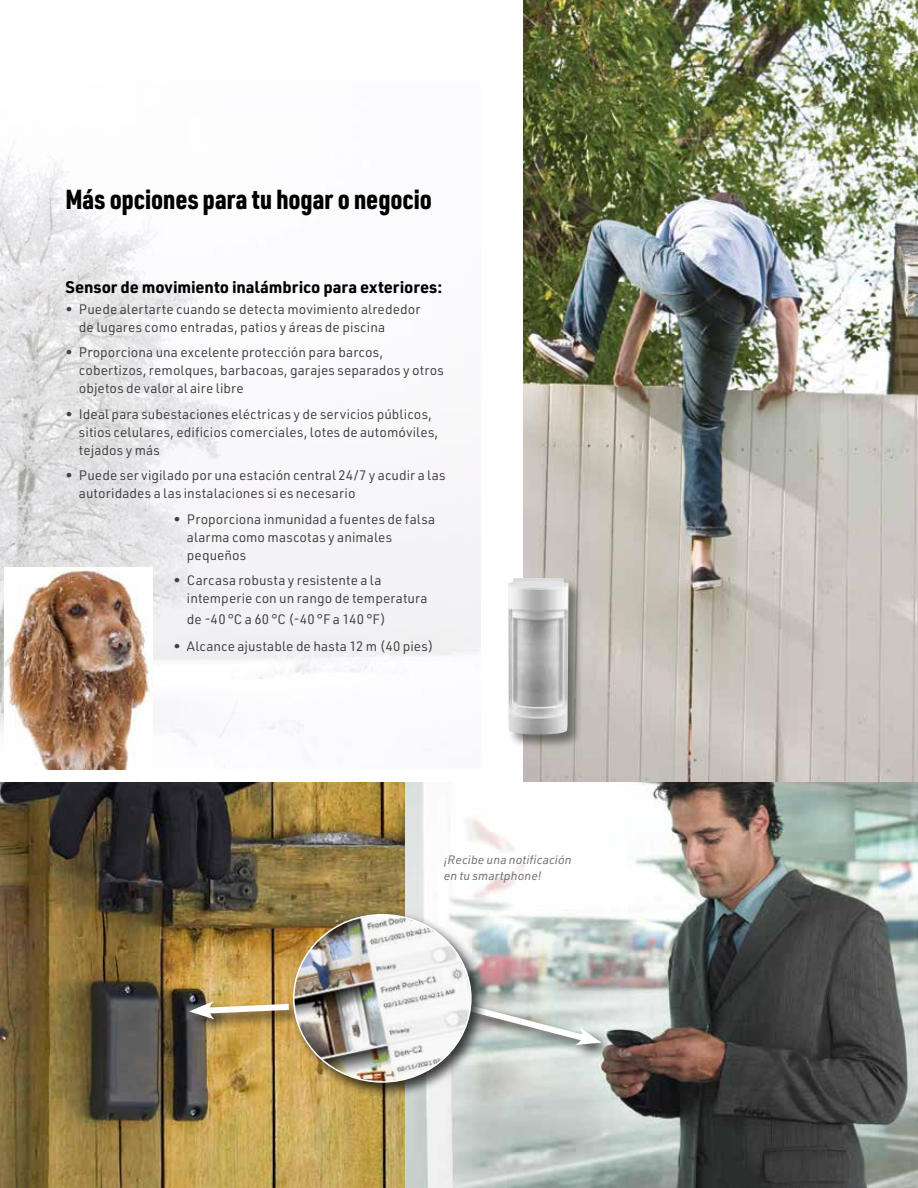
<style>
.page{position:relative;width:918px;height:1188px;background:#fff}
.page>*{position:absolute;margin:0;border:0;box-sizing:border-box;transform-origin:0 0}
.t1{font:900 27px "URWDIN Cond";color:#000}
.t2{font:700 16.5px "URWDIN";letter-spacing:-.005em;color:#000}
.t3{font:13.5px/18px "URWDIN";letter-spacing:.01em;color:#414042}
.t4{font:italic 12px/15.8px "URWDIN";letter-spacing:.01em;color:#6d6e71}
</style>
<div class="page">
<img style="left:523px;top:0;width:395px;height:782px">
<img style="left:0;top:152px;width:480px;height:594px">
<img style="left:0;top:782px;width:405px;height:406px">
<img style="left:405px;top:782px;width:513px;height:406px">
<div style="left:508px;top:577px;width:76px;height:173px;background:#000;opacity:.45"></div>
<img style="left:508px;top:578px;width:61px;height:157px">
<img style="left:4px;top:568px;width:149px;height:202px">
<div style="left:462px;top:1002px;width:154px;height:59px;background:#000;opacity:.75"></div>
<svg style="left:488px;top:1000px;width:114px;height:46px"></svg>
<div style="left:187px;top:999px;width:118px;height:36px;background:#000;opacity:.75"></div>
<svg style="left:189px;top:1001px;width:100px;height:18px"></svg>
<div style="left:289px;top:910px;width:199px;height:189px;background:#000;opacity:.75"></div>
<img style="left:294px;top:915px;width:177px;height:167px">
<h1 class="t1" style="left:65px;top:181px;width:368px">Más opciones para tu hogar o negocio</h1>
<p class="t2" style="left:65px;top:276px;width:378px">Sensor de movimiento inalámbrico para exteriores:</p>
<p class="t3" style="left:79px;top:300px;width:343px;text-indent:-14px">• Puede alertarte cuando se detecta movimiento alrededor de lugares como entradas, patios y áreas de piscina</p>
<p class="t3" style="left:79px;top:343px;width:366px;text-indent:-14px">• Proporciona una excelente protección para barcos, cobertizos, remolques, barbacoas, garajes separados y otros objetos de valor al aire libre</p>
<p class="t3" style="left:79px;top:404px;width:361px;text-indent:-14px">• Ideal para subestaciones eléctricas y de servicios públicos, sitios celulares, edificios comerciales, lotes de automóviles, tejados y más</p>
<p class="t3" style="left:79px;top:466px;width:368px;text-indent:-14px">• Puede ser vigilado por una estación central 24/7 y acudir a las autoridades a las instalaciones si es necesario</p>
<p class="t3" style="left:187px;top:509px;width:250px;text-indent:-14px">• Proporciona inmunidad a fuentes de falsa alarma como mascotas y animales pequeños</p>
<p class="t3" style="left:187px;top:571px;width:242px;text-indent:-14px">• Carcasa robusta y resistente a la intemperie con un rango de temperatura</p>
<p class="t3" style="left:187px;top:610px;width:201px">de -40 °C a 60 °C (-40 °F a 140 °F)</p>
<p class="t3" style="left:173px;top:637px;width:262px">• Alcance ajustable de hasta 12 m (40 pies)</p>
<p class="t4" style="left:444px;top:852px;width:129px">¡Recibe una notificación en tu smartphone!</p>
</div>
